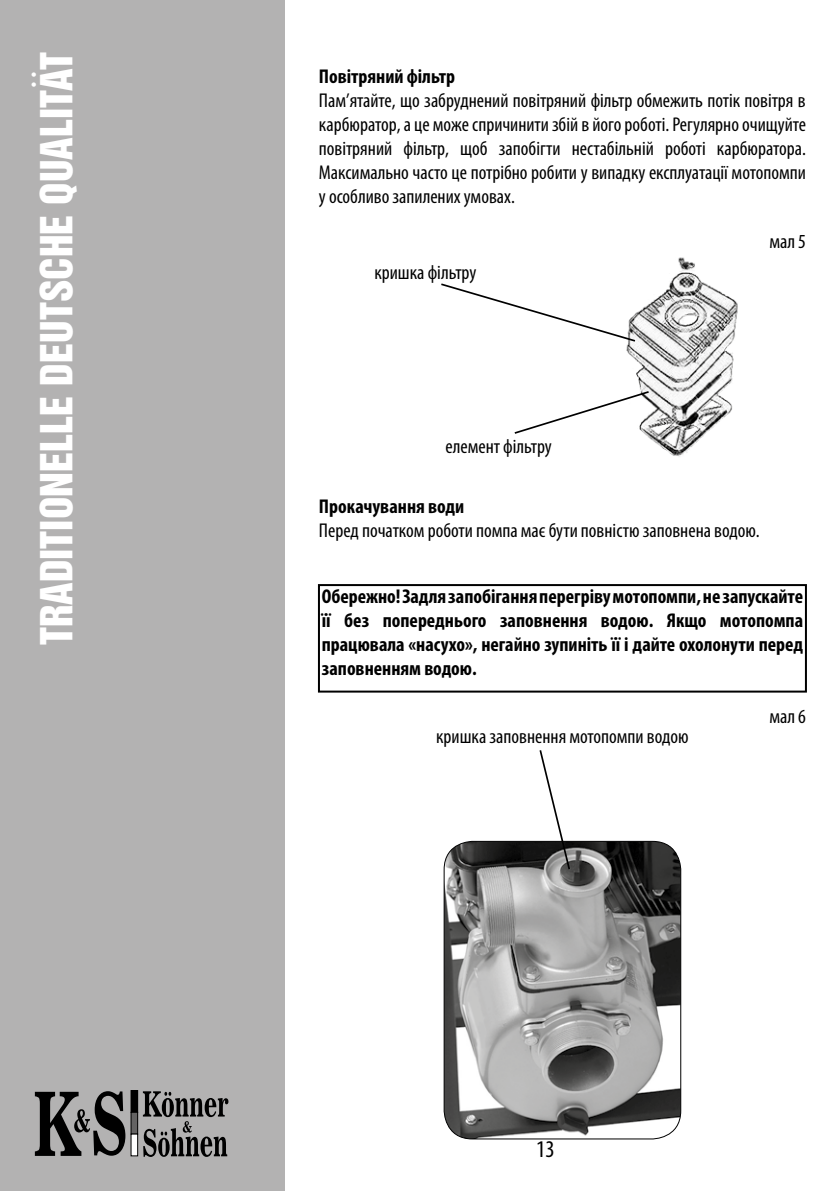
<style>
.page{position:relative;width:840px;height:1191px;background:#fff}
.page>*{position:absolute;margin:0;border:0;box-sizing:border-box;transform-origin:0 0}
.t1{font:45px "Bastion Kontrast Alt C";color:#fff}
.t2{font:24.6px "Bastion Kontrast Alt C";color:#fff}
.t3{font:condensed 24px "Myriad Pro";color:#000}
.t4{font:condensed 20px/24px "Myriad Pro";color:#000;text-align:justify}
.t5{font:700 condensed 20px/24px "Myriad Pro";color:#000;text-align:justify}
</style>
<div class="page">
<div style="left:0;top:0;width:285px;height:1191px;background:#b3b2b2"></div>
<div style="left:318px;top:584px;width:488px;height:108px;border:2px solid #000"></div>
<svg style="left:35px;top:1091px;width:90px;height:64px"></svg>
<svg style="left:143px;top:1091px;width:85px;height:66px"></svg>
<div style="left:131px;top:1090px;width:7px;height:22px;background:#000"></div>
<div style="left:131px;top:1112px;width:7px;height:22px;background:#646363"></div>
<div style="left:131px;top:1112px;width:7px;height:22px;border:1px solid #000"></div>
<div style="left:131px;top:1134px;width:7px;height:21px;background:#fff"></div>
<div style="left:131px;top:1133px;width:7px;height:23px;border:1px solid #000"></div>
<img style="left:626px;top:257px;width:112px;height:200px">
<svg style="left:514px;top:390px;width:136px;height:45px"></svg>
<svg style="left:441px;top:282px;width:195px;height:61px"></svg>
<img style="left:445px;top:841px;width:235px;height:298px">
<div style="left:443px;top:841px;width:237px;height:298px;border:1px solid #000;border-radius:28px"></div>
<svg style="left:538px;top:750px;width:33px;height:121px"></svg>
<h1 class="t1" style="left:34px;top:645px;width:594px;rotate:-90deg">TRADITIONELLE DEUTSCHE QUALITAT</h1>
<p class="t2" style="left:19px;top:88px;width:18px;rotate:-90deg">· ·</p>
<p class="t5" style="left:319px;top:64px;width:138px">Повітряний фільтр</p>
<p class="t4" style="left:319px;top:88px;width:488px">Пам’ятайте, що забруднений повітряний фільтр обмежить потік повітря в карбюратор, а це може спричинити збій в його роботі. Регулярно очищуйте повітряний фільтр, щоб запобігти нестабільній роботі карбюратора.<br>Максимально часто це потрібно робити у випадку експлуатації мотопомпи у особливо запилених умовах.</p>
<p class="t4" style="left:769px;top:229px;width:38px">мал 5</p>
<p class="t4" style="left:374px;top:260px;width:103px">кришка фільтру</p>
<p class="t4" style="left:445px;top:434px;width:108px">елемент фільтру</p>
<p class="t5" style="left:319px;top:494px;width:147px">Прокачування води</p>
<p class="t4" style="left:319px;top:518px;width:442px">Перед початком роботи помпа має бути повністю заповнена водою.</p>
<p class="t5" style="left:321px;top:584px;width:482px">Обережно! Задля запобігання перегріву мотопомпи, не запускайте її без попереднього заповнення водою. Якщо мотопомпа працювала «насухо», негайно зупиніть її і дайте охолонути перед заповненням водою.</p>
<p class="t4" style="left:436px;top:724px;width:254px">кришка заповнення мотопомпи водою</p>
<p class="t4" style="left:769px;top:703px;width:38px">мал 6</p>
<p class="t3" style="left:536px;top:1134px;width:20px">13</p>
</div>
